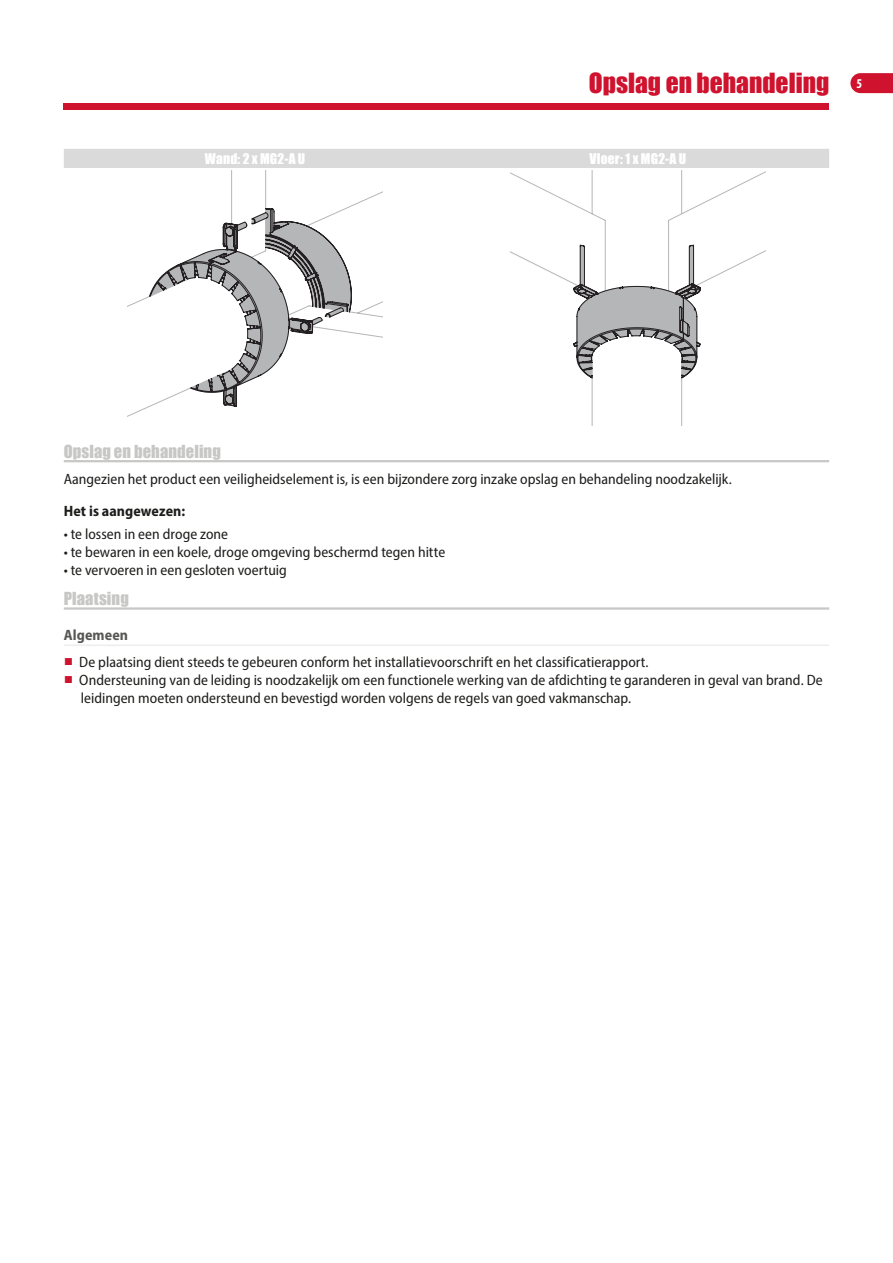
<style>
.page{position:relative;width:893px;height:1263px;background:#fff}
.page>*{position:absolute;margin:0;border:0;box-sizing:border-box;transform-origin:0 0}
.t1{font:25.5px "Impact";color:#cf132e}
.t2{font:16.5px "Impact";letter-spacing:.005em;color:#c7c7c6}
.t3{font:semi-condensed 15px/26.5px "Myriad Pro";color:#1d1d1b}
.t4{font:700 semi-condensed 15px "Myriad Pro";letter-spacing:.005em;color:#1d1d1b}
.t5{font:13.5px "Impact";letter-spacing:.015em;color:#fff}
.s1{font-weight:700;color:#575756}
.s2{font-family:"Lucida Sans Unicode";font-stretch:normal;font-size:12px;color:#cf132e}
</style>
<div class="page">
<div style="left:64px;top:103px;width:765px;height:6px;background:#cf132e"></div>
<svg style="left:850px;top:73px;width:43px;height:20px"></svg>
<hr style="left:64px;top:460px;width:765px;height:2px;background:#c7c7c6">
<hr style="left:64px;top:607px;width:765px;height:3px;background:#c7c7c6">
<hr style="left:64px;top:644px;width:765px;height:2px;background:#ededed">
<div style="left:64px;top:149px;width:765px;height:19px;background:#dadada"></div>
<svg style="left:128px;top:170px;width:255px;height:247px"></svg>
<svg style="left:149px;top:208px;width:203px;height:199px"></svg>
<svg style="left:510px;top:170px;width:255px;height:255px"></svg>
<svg style="left:573px;top:245px;width:128px;height:133px"></svg>
<h1 class="t1" style="left:589px;top:63px;width:275px">Opslag en behandeling <sup>5</sup></h1>
<p class="t5" style="left:205px;top:148px;width:102px">Wand: 2 x MG2-A U</p>
<p class="t5" style="left:589px;top:148px;width:98px">Vloer: 1 x MG2-A U</p>
<p class="t2" style="left:64px;top:439px;width:159px">Opslag en behandeling</p>
<p class="t3" style="left:64px;top:466px;width:669px">Aangezien het product een veiligheidselement is, is een bijzondere zorg inzake opslag en behandeling noodzakelijk.</p>
<p class="t4" style="left:64px;top:502px;width:123px">Het is aangewezen:</p>
<p class="t3" style="left:64px;top:520px;width:166px">• te lossen in een droge zone</p>
<p class="t3" style="left:64px;top:538px;width:383px">• te bewaren in een koele, droge omgeving beschermd tegen hitte</p>
<p class="t3" style="left:64px;top:556px;width:225px">• te vervoeren in een gesloten voertuig</p>
<p class="t2" style="left:64px;top:586px;width:67px">Plaatsing</p>
<p class="t3" style="left:64px;top:622px;width:586px"><span class="s1">Algemeen<br></span><span class="s2">∎</span> De plaatsing dient steeds te gebeuren conform het installatievoorschrift en het classificatierapport.</p>
<p class="t3" style="left:81px;top:670px;width:743px;line-height:18px;text-indent:-17px"><span class="s2">∎</span> Ondersteuning van de leiding is noodzakelijk om een functionele werking van de afdichting te garanderen in geval van brand. De leidingen moeten ondersteund en bevestigd worden volgens de regels van goed vakmanschap.</p>
</div>
